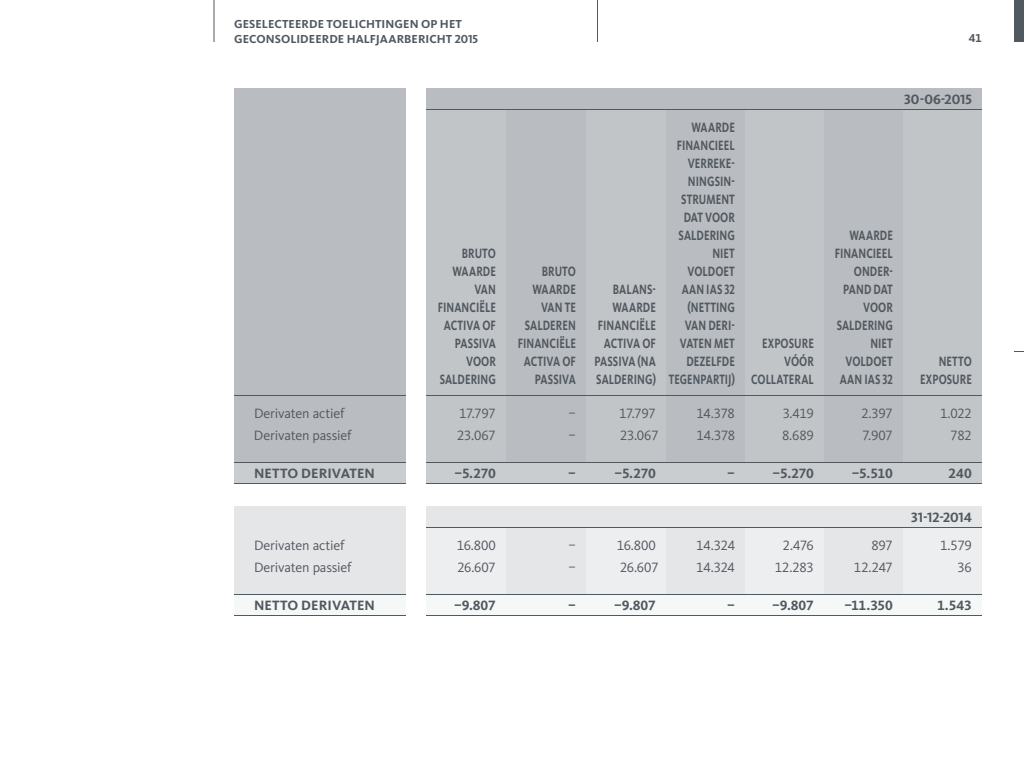
<style>
.page{position:relative;width:1024px;height:768px;background:#fff}
.page>*{position:absolute;margin:0;border:0;box-sizing:border-box;transform-origin:0 0}
.t1{font:700 14px/18px "Kievit OT";letter-spacing:.005em;color:#505860;text-align:right;scale:.75 1}
.t2{font:14px "Kievit OT";letter-spacing:-.015em;color:#505860}
.t3{font:700 14px "Kievit OT";letter-spacing:.005em;color:#505860}
.t4{font:700 12px/14.4px "Kievit OT";letter-spacing:.005em;color:#505860}
</style>
<div class="page">
<hr style="left:214px;top:0;width:1px;height:42px;background:#505860">
<hr style="left:597px;top:0;width:1px;height:42px;background:#505860">
<div style="left:1014px;top:0;width:10px;height:42px;background:#505860"></div>
<div style="left:234px;top:88px;width:748px;height:396px;background:#b9bcc0"></div>
<div style="left:234px;top:506px;width:748px;height:88px;background:#e5e6e7"></div>
<div style="left:426px;top:110px;width:80px;height:374px;background:#c2c5c7"></div>
<div style="left:426px;top:528px;width:80px;height:66px;background:#edeeef"></div>
<div style="left:586px;top:110px;width:80px;height:374px;background:#c2c5c7"></div>
<div style="left:586px;top:528px;width:80px;height:66px;background:#edeeef"></div>
<div style="left:745px;top:110px;width:79px;height:374px;background:#c2c5c7"></div>
<div style="left:745px;top:528px;width:79px;height:66px;background:#edeeef"></div>
<div style="left:903px;top:110px;width:79px;height:374px;background:#c2c5c7"></div>
<div style="left:903px;top:528px;width:79px;height:66px;background:#edeeef"></div>
<hr style="left:234px;top:395px;width:748px;height:1px;background:#505860">
<hr style="left:426px;top:109px;width:556px;height:1px;background:#505860">
<hr style="left:426px;top:527px;width:556px;height:1px;background:#505860">
<div style="left:234px;top:462px;width:748px;height:22px;background:#cacdcf"></div>
<div style="left:234px;top:594px;width:748px;height:22px;background:#f6f7f7"></div>
<hr style="left:234px;top:483px;width:748px;height:1px;background:#505860">
<hr style="left:234px;top:615px;width:748px;height:1px;background:#505860">
<hr style="left:234px;top:462px;width:748px;height:1px;background:#505860">
<hr style="left:234px;top:594px;width:748px;height:1px;background:#505860">
<div style="left:406px;top:86px;width:20px;height:402px;background:#fff"></div>
<div style="left:406px;top:504px;width:20px;height:116px;background:#fff"></div>
<p class="t4" style="left:234px;top:17px;width:246px">GESELECTEERDE TOELICHTINGEN OP HET<br>GECONSOLIDEERDE HALFJAARBERICHT 2015</p>
<p class="t1" style="left:438px;top:244px;width:79px">BRUTO<br>WAARDE<br>VAN<br>FINANCIËLE<br>ACTIVA OF<br>PASSIVA<br>VOOR<br>SALDERING</p>
<p class="t1" style="left:518px;top:262px;width:79px">BRUTO<br>WAARDE<br>VAN TE<br>SALDEREN<br>FINANCIËLE<br>ACTIVA OF<br>PASSIVA</p>
<p class="t1" style="left:594px;top:280px;width:84px">BALANS-<br>WAARDE<br>FINANCIËLE<br>ACTIVA OF<br>PASSIVA (NA<br>SALDERING)</p>
<p class="t1" style="left:669px;top:118px;width:90px">WAARDE<br>FINANCIEEL<br>VERREKE-<br>NINGSIN-<br>STRUMENT<br>DAT VOOR<br>SALDERING<br>NIET<br>VOLDOET<br>AAN IAS 32 (NETTING<br>VAN DERI-<br>VATEN MET<br>DEZELFDE<br>TEGENPARTIJ)</p>
<p class="t1" style="left:751px;top:334px;width:85px">EXPOSURE<br>VÓÓR<br>COLLATERAL</p>
<p class="t4" style="left:969px;top:31px;width:15px">41</p>
<p class="t3" style="left:904px;top:91px;width:69px">30-06-2015</p>
<p class="t1" style="left:835px;top:226px;width:79px">WAARDE<br>FINANCIEEL<br>ONDER-<br>PAND DAT<br>VOOR<br>SALDERING<br>NIET<br>VOLDOET<br>AAN IAS 32</p>
<p class="t1" style="left:920px;top:352px;width:71px">NETTO<br>EXPOSURE</p>
<p class="t2" style="left:254px;top:405px;width:92px">Derivaten actief</p>
<p class="t2" style="left:459px;top:405px;width:38px">17.797</p>
<p class="t2" style="left:569px;top:405px;width:9px">–</p>
<p class="t2" style="left:619px;top:405px;width:38px">17.797</p>
<p class="t2" style="left:696px;top:405px;width:40px">14.378</p>
<p class="t2" style="left:783px;top:405px;width:33px">3.419</p>
<p class="t2" style="left:861px;top:405px;width:33px">2.397</p>
<p class="t2" style="left:940px;top:405px;width:33px">1.022</p>
<p class="t2" style="left:254px;top:427px;width:99px">Derivaten passief</p>
<p class="t2" style="left:457px;top:427px;width:40px">23.067</p>
<p class="t2" style="left:569px;top:427px;width:9px">–</p>
<p class="t2" style="left:620px;top:427px;width:40px">23.067</p>
<p class="t2" style="left:697px;top:427px;width:40px">14.378</p>
<p class="t2" style="left:782px;top:427px;width:33px">8.689</p>
<p class="t2" style="left:863px;top:427px;width:32px">7.907</p>
<p class="t2" style="left:951px;top:427px;width:23px">782</p>
<p class="t3" style="left:254px;top:465px;width:122px">NETTO DERIVATEN</p>
<p class="t3" style="left:455px;top:465px;width:43px">–5.270</p>
<p class="t3" style="left:568px;top:465px;width:9px">–</p>
<p class="t3" style="left:615px;top:465px;width:43px">–5.270</p>
<p class="t3" style="left:727px;top:465px;width:9px">–</p>
<p class="t3" style="left:773px;top:465px;width:43px">–5.270</p>
<p class="t3" style="left:852px;top:465px;width:43px">–5.510</p>
<p class="t3" style="left:949px;top:465px;width:25px">240</p>
<p class="t3" style="left:911px;top:509px;width:62px">31-12-2014</p>
<p class="t2" style="left:254px;top:537px;width:92px">Derivaten actief</p>
<p class="t2" style="left:457px;top:537px;width:41px">16.800</p>
<p class="t2" style="left:569px;top:537px;width:9px">–</p>
<p class="t2" style="left:617px;top:537px;width:41px">16.800</p>
<p class="t2" style="left:696px;top:537px;width:40px">14.324</p>
<p class="t2" style="left:783px;top:537px;width:33px">2.476</p>
<p class="t2" style="left:871px;top:537px;width:23px">897</p>
<p class="t2" style="left:940px;top:537px;width:33px">1.579</p>
<p class="t2" style="left:254px;top:559px;width:99px">Derivaten passief</p>
<p class="t2" style="left:457px;top:559px;width:40px">26.607</p>
<p class="t2" style="left:569px;top:559px;width:9px">–</p>
<p class="t2" style="left:620px;top:559px;width:40px">26.607</p>
<p class="t2" style="left:696px;top:559px;width:40px">14.324</p>
<p class="t2" style="left:775px;top:559px;width:41px">12.283</p>
<p class="t2" style="left:854px;top:559px;width:41px">12.247</p>
<p class="t2" style="left:958px;top:559px;width:16px">36</p>
<p class="t3" style="left:254px;top:597px;width:122px">NETTO DERIVATEN</p>
<p class="t3" style="left:454px;top:597px;width:43px">–9.807</p>
<p class="t3" style="left:568px;top:597px;width:9px">–</p>
<p class="t3" style="left:614px;top:597px;width:43px">–9.807</p>
<p class="t3" style="left:727px;top:597px;width:9px">–</p>
<p class="t3" style="left:772px;top:597px;width:43px">–9.807</p>
<p class="t3" style="left:844px;top:597px;width:50px">–11.350</p>
<p class="t3" style="left:937px;top:597px;width:36px">1.543</p>
</div>
